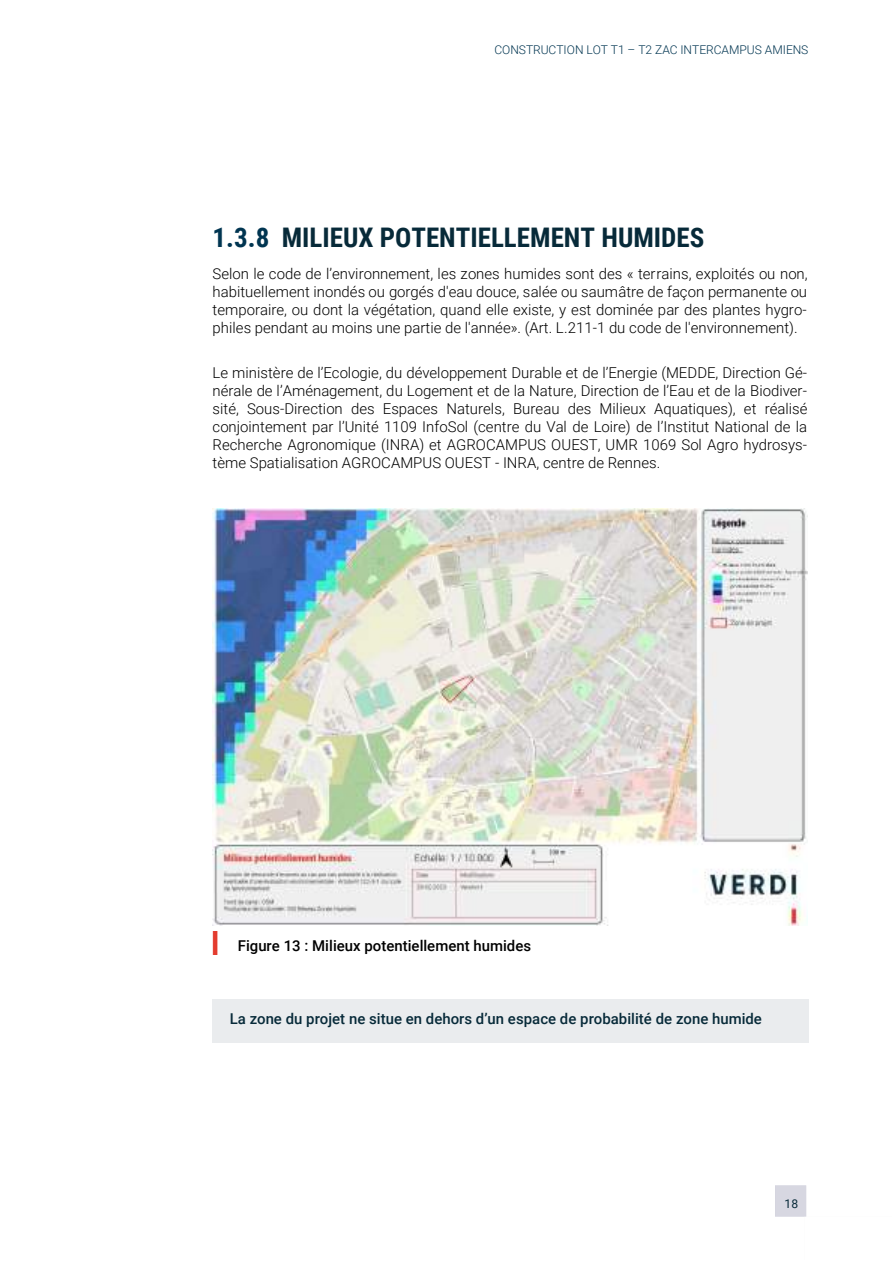
<style>
.page{position:relative;width:893px;height:1263px;background:#fff}
.page>*{position:absolute;margin:0;border:0;box-sizing:border-box;transform-origin:0 0}
.t1{font:700 27px "Roboto Condensed";color:#072a39}
.t2{font:300 15px/18px "Roboto";color:#000;text-align:justify}
.t3{font:500 15px "Roboto";color:#072a39}
.t4{font:500 15px "Roboto";color:#000}
.t5{font:300 12px "Roboto";color:#003551}
.t6{font:12px "Roboto";color:#072a39}
.s1{color:#003551}
</style>
<div class="page">
<img style="left:776px;top:1185px;width:31px;height:32px">
<div style="left:222px;top:1009px;width:577px;height:24px;background:#eaecee"></div>
<div style="left:213px;top:1000px;width:9px;height:9px;background:#eaecee"></div>
<div style="left:222px;top:1000px;width:577px;height:9px;background:#eaecee"></div>
<div style="left:799px;top:1000px;width:9px;height:9px;background:#eaecee"></div>
<div style="left:213px;top:1033px;width:9px;height:9px;background:#eaecee"></div>
<div style="left:222px;top:1033px;width:577px;height:9px;background:#eaecee"></div>
<div style="left:799px;top:1033px;width:9px;height:9px;background:#eaecee"></div>
<div style="left:213px;top:1009px;width:9px;height:24px;background:#eaecee"></div>
<div style="left:799px;top:1009px;width:9px;height:24px;background:#eaecee"></div>
<img style="left:212px;top:509px;width:596px;height:417px">
<img style="left:212px;top:932px;width:6px;height:22px">
<p class="t5" style="left:494px;top:43px;width:315px">CONSTRUCTION LOT T1 – T2 ZAC INTERCAMPUS AMIENS</p>
<h1 class="t1" style="left:213px;top:222px;width:493px"><span class="s1">1.3.8</span> MILIEUX POTENTIELLEMENT HUMIDES</h1>
<p class="t2" style="left:213px;top:264px;width:597px">Selon le code de l’environnement, les zones humides sont des « terrains, exploités ou non, habituellement inondés ou gorgés d'eau douce, salée ou saumâtre de façon permanente ou temporaire, ou dont la végétation, quand elle existe, y est dominée par des plantes hygro&shy;philes pendant au moins une partie de l'année». (Art. L.211-1 du code de l'environnement).</p>
<p class="t2" style="left:213px;top:363px;width:596px">Le ministère de l’Ecologie, du développement Durable et de l’Energie (MEDDE, Direction Gé&shy;nérale de l’Aménagement, du Logement et de la Nature, Direction de l’Eau et de la Biodiver&shy;sité, Sous-Direction des Espaces Naturels, Bureau des Milieux Aquatiques), et réalisé conjointement par l’Unité 1109 InfoSol (centre du Val de Loire) de l’Institut National de la Recherche Agronomique (INRA) et AGROCAMPUS OUEST, UMR 1069 Sol Agro hydrosys&shy;tème Spatialisation AGROCAMPUS OUEST - INRA, centre de Rennes.</p>
<p class="t4" style="left:238px;top:937px;width:295px">Figure 13 : Milieux potentiellement humides</p>
<p class="t3" style="left:230px;top:1010px;width:534px">La zone du projet ne situe en dehors d’un espace de probabilité de zone humide</p>
<p class="t6" style="left:785px;top:1197px;width:15px">18</p>
</div>
